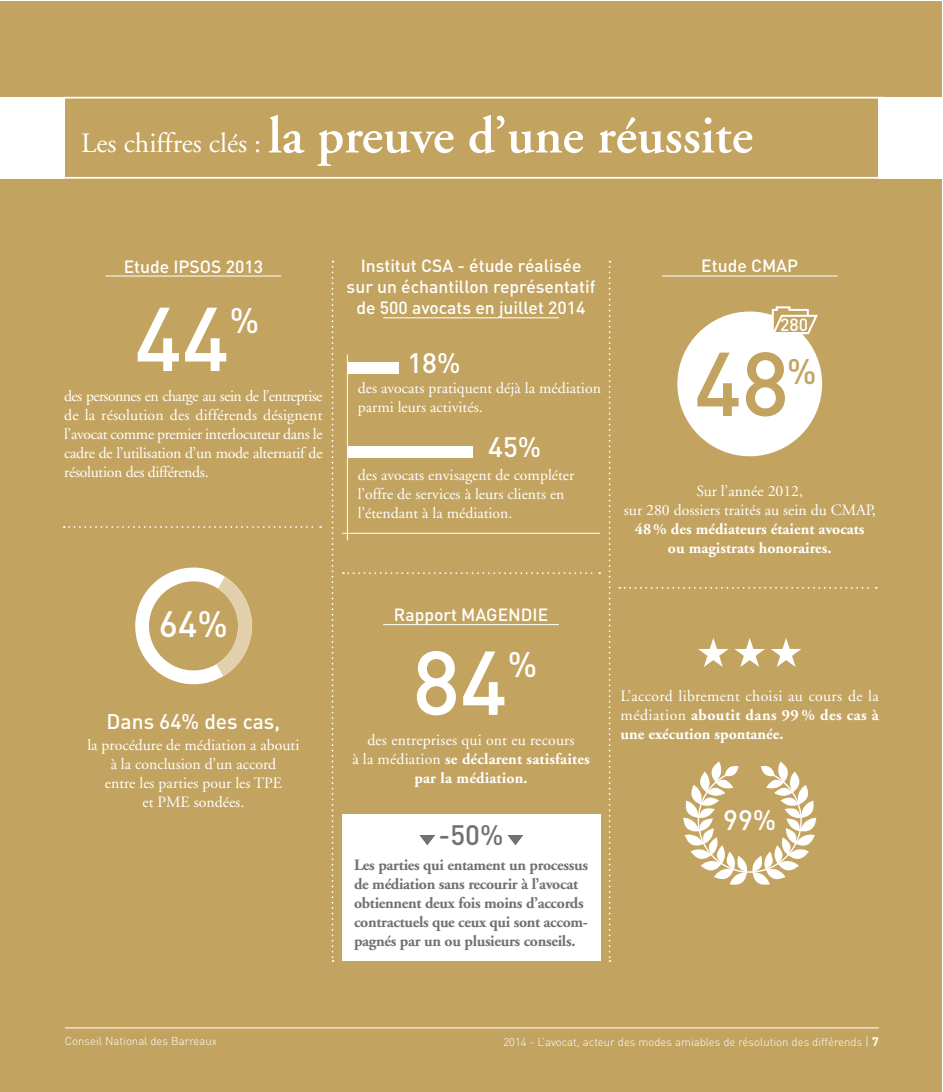
<style>
.page{position:relative;width:943px;height:1092px;background:#fff}
.page>*{position:absolute;margin:0;border:0;box-sizing:border-box;transform-origin:0 0}
.t1{font:500 88.9px "DIN";color:#fff}
.t2{font:500 88.9px "DIN";color:#c3a360}
.t3{font:600 52.5px "Adobe Garamond";color:#fff}
.t4{font:500 36.23px "DIN";color:#fff}
.t5{font:500 35px "DIN";color:#fff}
.t6{font:500 35px "DIN";color:#c3a360}
.t7{font:500 27.82px "DIN";color:#fff}
.t8{font:500 27.82px "DIN";color:#707172}
.t9{font:500 21px "DIN";color:#fff}
.t10{font:500 17.5px/21px "DIN";color:#fff;text-align:center}
.t11{font:15.75px/18.9px "Adobe Garamond";color:#fff;text-align:center}
.t12{font:700 15.75px/18.9px "Adobe Garamond";letter-spacing:-.02em;color:#707172}
.t13{font:700 15.75px/18.9px "Adobe Garamond";color:#fff;text-align:center}
.t14{font:300 11.38px "DIN";color:#fff}
.s1{font-weight:400;font-size:28px}
.s2{font-weight:700}
.s3{font-size:12.25px}
.s4{font-weight:700;font-size:12.25px}
</style>
<div class="page">
<div style="left:0;top:1px;width:942px;height:1090px;background:#c3a360"></div>
<div style="left:677px;top:311px;width:145px;height:145px;background:#fff;border-radius:50%"></div>
<div style="left:0;top:97px;width:64px;height:82px;background:#fff"></div>
<div style="left:878px;top:97px;width:64px;height:82px;background:#fff"></div>
<div style="left:63px;top:97px;width:820px;height:82px;border:2px solid #fff"></div>
<svg style="left:331px;top:261px;width:2px;height:700px"></svg>
<svg style="left:608px;top:261px;width:2px;height:700px"></svg>
<svg style="left:619px;top:587px;width:257px;height:1px"></svg>
<svg style="left:64px;top:526px;width:257px;height:2px"></svg>
<svg style="left:343px;top:572px;width:257px;height:2px"></svg>
<hr style="left:105px;top:275px;width:176px;height:1px;background:#fff">
<hr style="left:383px;top:624px;width:176px;height:1px;background:#fff">
<hr style="left:661px;top:275px;width:176px;height:1px;background:#fff">
<hr style="left:383px;top:317px;width:176px;height:1px;background:#fff">
<div style="left:342px;top:813px;width:258px;height:147px;background:#fff"></div>
<div style="left:348px;top:446px;width:125px;height:11px;background:#fff"></div>
<div style="left:348px;top:362px;width:50px;height:12px;background:#fff"></div>
<hr style="left:342px;top:533px;width:258px;height:1px;background:#fff">
<hr style="left:347px;top:354px;width:1px;height:186px;background:#fff">
<svg style="left:135px;top:567px;width:117px;height:118px"></svg>
<svg style="left:734px;top:638px;width:67px;height:29px"></svg>
<svg style="left:698px;top:638px;width:30px;height:29px"></svg>
<svg style="left:419px;top:835px;width:16px;height:10px"></svg>
<svg style="left:507px;top:835px;width:16px;height:10px"></svg>
<hr style="left:65px;top:1027px;width:813px;height:1px;background:#fff">
<svg style="left:770px;top:306px;width:48px;height:29px"></svg>
<svg style="left:683px;top:761px;width:133px;height:124px"></svg>
<h2 class="t3" style="left:81px;top:107px;width:673px"><span class="s1">Les chiffres clés :</span> la preuve d’une réussite</h2>
<p class="t10" style="left:124px;top:255px;width:141px">Etude IPSOS 2013</p>
<h1 class="t1" style="left:134px;top:282px;width:96px">44</h1>
<h3 class="t5" style="left:230px;top:298px;width:31px">%</h3>
<p class="t11" style="left:64px;top:387px;width:260px;text-align:justify">des personnes en charge au sein de l’entreprise de la résolution des différends désignent l’avocat comme premier interlocuteur dans le cadre de l’utilisation d’un mode alternatif de résolution des différends.</p>
<h3 class="t4" style="left:159px;top:600px;width:71px">64%</h3>
<h3 class="t9" style="left:107px;top:707px;width:175px">Dans 64% des cas,</h3>
<p class="t11" style="left:87px;top:735px;width:213px">la procédure de médiation a abouti à la conclusion d’un accord<br>entre les parties pour les TPE<br>et PME sondées.</p>
<p class="t10" style="left:361px;top:254px;width:222px">Institut CSA - étude réalisée</p>
<p class="t10" style="left:701px;top:254px;width:98px">Etude CMAP</p>
<p class="t10" style="left:346px;top:275px;width:250px">sur un échantillon représentatif de 500 avocats en juillet 2014</p>
<p class="t10" style="left:780px;top:314px;width:29px">280</p>
<h3 class="t7" style="left:407px;top:345px;width:55px">18%</h3>
<p class="t11" style="left:358px;top:378px;width:245px;text-align:left">des avocats pratiquent déjà la médiation parmi leurs activités.</p>
<h3 class="t7" style="left:488px;top:429px;width:55px">45%</h3>
<p class="t11" style="left:358px;top:465px;width:218px;text-align:left">des avocats envisagent de compléter l’offre de services à leurs clients en l’étendant à la médiation.</p>
<h1 class="t2" style="left:694px;top:327px;width:96px">48</h1>
<h3 class="t6" style="left:787px;top:349px;width:31px">%</h3>
<p class="t11" style="left:624px;top:482px;width:253px">Sur l’année 2012,<br>sur 280 dossiers traités au sein du CMAP,</p>
<p class="t13" style="left:635px;top:519px;width:231px">48% des médiateurs étaient avocats ou magistrats honoraires.</p>
<p class="t10" style="left:394px;top:603px;width:156px">Rapport MAGENDIE</p>
<h1 class="t1" style="left:412px;top:626px;width:96px">84</h1>
<h3 class="t5" style="left:508px;top:641px;width:31px">%</h3>
<p class="t11" style="left:352px;top:730px;width:239px">des entreprises qui ont eu recours<br>à la médiation <span class="s2">se déclarent satisfaites par la médiation.</span></p>
<h3 class="t8" style="left:438px;top:817px;width:66px">-50%</h3>
<p class="t12" style="left:354px;top:856px;width:235px">Les parties qui entament un processus de médiation sans recourir à l’avocat obtiennent deux fois moins d’accords contractuels que ceux qui sont accom&shy;pagnés par un ou plusieurs conseils.</p>
<p class="t11" style="left:620px;top:687px;width:260px;text-align:justify">L’accord librement choisi au cours de la médiation <span class="s2">aboutit dans 99 % des cas à une exécution spontanée.</span></p>
<h3 class="t7" style="left:723px;top:801px;width:55px">99%</h3>
<p class="t14" style="left:65px;top:1033px;width:154px">Conseil National des Barreaux</p>
<p class="t14" style="left:503px;top:1034px;width:377px">2014 - L’avocat, acteur des modes amiables de résolution des différends <span class="s3">|</span> <span class="s4">7</span></p>
</div>
